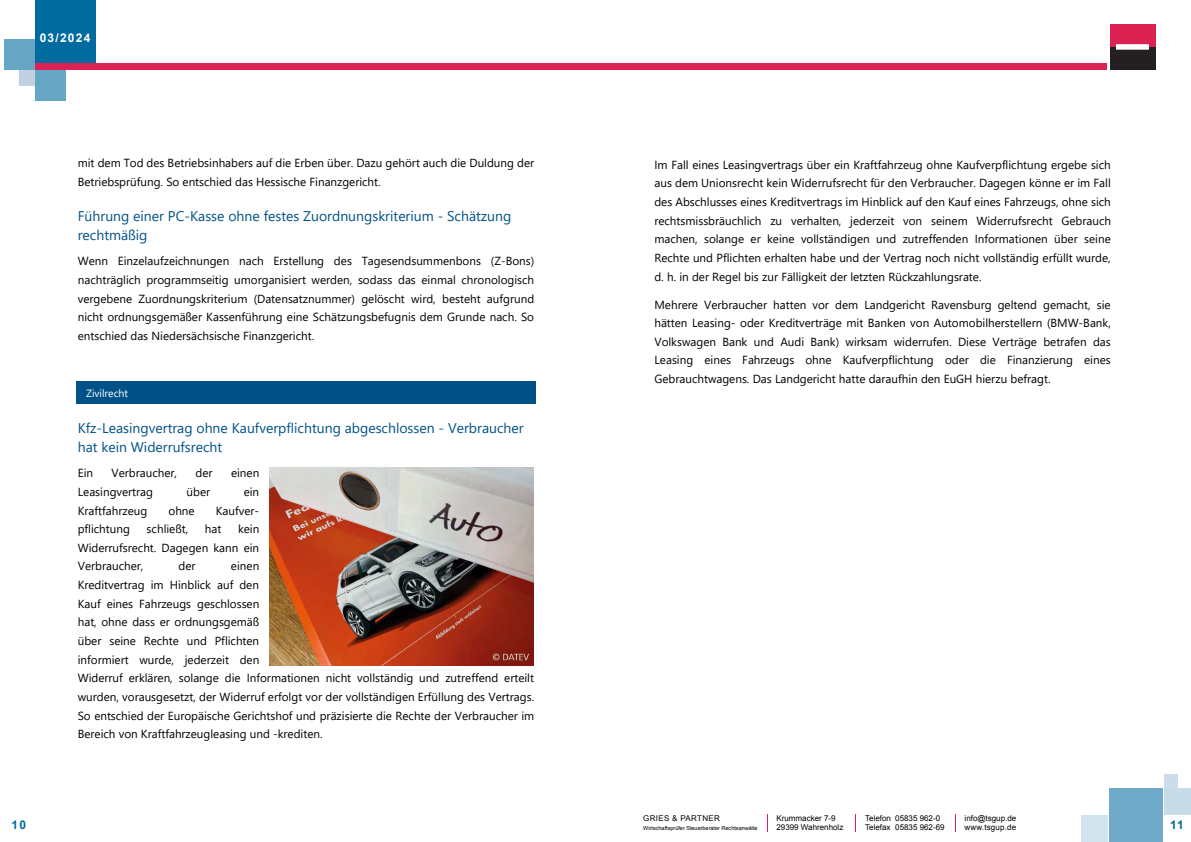
<style>
.page{position:relative;width:1191px;height:842px;background:#fff}
.page>*{position:absolute;margin:0;border:0;box-sizing:border-box;transform-origin:0 0}
.t1{font:14px/18.6px "Segoe UI";color:#005187}
.t2{font:700 12px "Arial";letter-spacing:.1em;color:#fff}
.t3{font:700 12px "Arial";color:#006b9e}
.t4{font:11.7px/18.6px "Segoe UI";color:#000;text-align:justify}
.t5{font:10.5px "Segoe UI";color:#fff}
.t6{font:8px "Arial";color:#000}
.t7{font:8px "Arial";letter-spacing:.04em;color:#000}
.t8{font:8px "Arial";letter-spacing:.02em;color:#000}
.t9{font:5.5px "Arial";color:#000}
</style>
<div class="page">
<div style="left:35px;top:0;width:60px;height:62px;background:#006b9e"></div>
<div style="left:35px;top:71px;width:30px;height:30px;background:#66a6c4"></div>
<div style="left:19px;top:71px;width:15px;height:15px;background:#bdd1e3"></div>
<div style="left:4px;top:40px;width:30px;height:30px;background:#66a6c4"></div>
<div style="left:35px;top:63px;width:560px;height:7px;background:#dc2153"></div>
<div style="left:510px;top:63px;width:597px;height:7px;background:#dc2153"></div>
<div style="left:1109px;top:24px;width:46px;height:23px;background:#dc2153"></div>
<div style="left:1109px;top:47px;width:46px;height:23px;background:#241f21"></div>
<div style="left:1116px;top:44px;width:33px;height:6px;background:#fff"></div>
<div style="left:1109px;top:788px;width:54px;height:54px;background:#6fabc8"></div>
<div style="left:1081px;top:815px;width:27px;height:27px;background:#d1e4ed"></div>
<div style="left:1164px;top:774px;width:13px;height:13px;background:#cddcea"></div>
<div style="left:1164px;top:788px;width:27px;height:27px;background:#c6dde9"></div>
<div style="left:80px;top:384px;width:452px;height:17px;background:#005187"></div>
<hr style="left:76px;top:381px;width:459px;height:3px;background:#005187">
<hr style="left:76px;top:401px;width:459px;height:3px;background:#005187">
<hr style="left:76px;top:384px;width:4px;height:17px;background:#005187">
<hr style="left:532px;top:384px;width:3px;height:17px;background:#005187">
<img style="left:270px;top:468px;width:263px;height:197px">
<svg style="left:767px;top:814px;width:1px;height:18px"></svg>
<svg style="left:855px;top:814px;width:1px;height:18px"></svg>
<p class="t2" style="left:40px;top:30px;width:52px">03/2024</p>
<p class="t4" style="left:78px;top:153px;width:458px">mit dem Tod des Betriebsinhabers auf die Erben über. Dazu gehört auch die Duldung der<br>Betriebsprüfung. So entschied das Hessische Finanzgericht.</p>
<p class="t1" style="left:78px;top:206px;width:435px">Führung einer PC-Kasse ohne festes Zuordnungskriterium - Schätzung rechtmäßig</p>
<p class="t4" style="left:78px;top:251px;width:458px">Wenn Einzelaufzeichnungen nach Erstellung des Tagesendsummenbons (Z-Bons) nachträglich programmseitig umorganisiert werden, sodass das einmal chronologisch vergebene Zuordnungskriterium (Datensatznummer) gelöscht wird, besteht aufgrund nicht ordnungsgemäßer Kassenführung eine Schätzungsbefugnis dem Grunde nach. So entschied das Niedersächsische Finanzgericht.</p>
<p class="t5" style="left:86px;top:383px;width:44px">Zivilrecht</p>
<p class="t1" style="left:78px;top:418px;width:447px">Kfz-Leasingvertrag ohne Kaufverpflichtung abgeschlossen - Verbraucher hat kein Widerrufsrecht</p>
<p class="t4" style="left:78px;top:463px;width:17px">Ein</p>
<p class="t4" style="left:111px;top:463px;width:67px">Verbraucher,</p>
<p class="t4" style="left:196px;top:463px;width:19px">der</p>
<p class="t4" style="left:231px;top:463px;width:30px">einen</p>
<p class="t4" style="left:78px;top:481px;width:77px">Leasingvertrag</p>
<p class="t4" style="left:187px;top:481px;width:25px">über</p>
<p class="t4" style="left:244px;top:481px;width:17px">ein</p>
<p class="t4" style="left:78px;top:500px;width:71px">Kraftfahrzeug</p>
<p class="t4" style="left:168px;top:500px;width:28px">ohne</p>
<p class="t4" style="left:216px;top:500px;width:45px">Kaufver-</p>
<p class="t4" style="left:78px;top:519px;width:54px">pflichtung</p>
<p class="t4" style="left:147px;top:519px;width:43px">schließt,</p>
<p class="t4" style="left:205px;top:519px;width:18px">hat</p>
<p class="t4" style="left:78px;top:519px;width:183px;text-indent:160px">kein Widerrufsrecht. Dagegen kann ein Verbraucher,</p>
<p class="t4" style="left:179px;top:556px;width:19px">der</p>
<p class="t4" style="left:78px;top:556px;width:458px;text-align:left;text-indent:153px">einen<br>Kreditvertrag im Hinblick auf den<br>Kauf eines Fahrzeugs geschlossen<br>hat, ohne dass er ordnungsgemäß<br>über seine Rechte und Pflichten<br>informiert wurde, jederzeit den<br>Widerruf erklären, solange die Informationen nicht vollständig und zutreffend erteilt wurden, vorausgesetzt, der Widerruf erfolgt vor der vollständigen Erfüllung des Vertrags.<br>So entschied der Europäische Gerichtshof und präzisierte die Rechte der Verbraucher im Bereich von Kraftfahrzeugleasing und -krediten.</p>
<p class="t4" style="left:654px;top:154px;width:458px">Im Fall eines Leasingvertrags über ein Kraftfahrzeug ohne Kaufverpflichtung ergebe sich aus dem Unionsrecht kein Widerrufsrecht für den Verbraucher. Dagegen könne er im Fall des Abschlusses eines Kreditvertrags im Hinblick auf den Kauf eines Fahrzeugs, ohne sich rechtsmissbräuchlich zu verhalten, jederzeit von seinem Widerrufsrecht Gebrauch machen, solange er keine vollständigen und zutreffenden Informationen über seine Rechte und Pflichten erhalten habe und der Vertrag noch nicht vollständig erfüllt wurde, d. h. in der Regel bis zur Fälligkeit der letzten Rückzahlungsrate.</p>
<p class="t4" style="left:654px;top:294px;width:458px">Mehrere Verbraucher hatten vor dem Landgericht Ravensburg geltend gemacht, sie hätten Leasing- oder Kreditverträge mit Banken von Automobilherstellern (BMW-Bank, Volkswagen Bank und Audi Bank) wirksam widerrufen. Diese Verträge betrafen das Leasing eines Fahrzeugs ohne Kaufverpflichtung oder die Finanzierung eines Gebrauchtwagens. Das Landgericht hatte daraufhin den EuGH hierzu befragt.</p>
<p class="t6" style="left:964px;top:813px;width:53px">info@tsgup.de</p>
<p class="t8" style="left:964px;top:822px;width:53px">www.tsgup.de</p>
<p class="t7" style="left:643px;top:813px;width:78px">GRIES &amp; PARTNER</p>
<p class="t9" style="left:643px;top:825px;width:116px">Wirtschaftsprüfer Steuerberater Rechtsanwälte</p>
<p class="t6" style="left:865px;top:813px;width:76px">Telefon 05835 962-0</p>
<p class="t6" style="left:865px;top:822px;width:81px">Telefax 05835 962-69</p>
<p class="t6" style="left:776px;top:813px;width:61px">Krummacker 7-9</p>
<p class="t6" style="left:776px;top:822px;width:68px">29399 Wahrenholz</p>
<p class="t3" style="left:11px;top:817px;width:16px">10</p>
<p class="t3" style="left:1170px;top:817px;width:15px">11</p>
</div>
